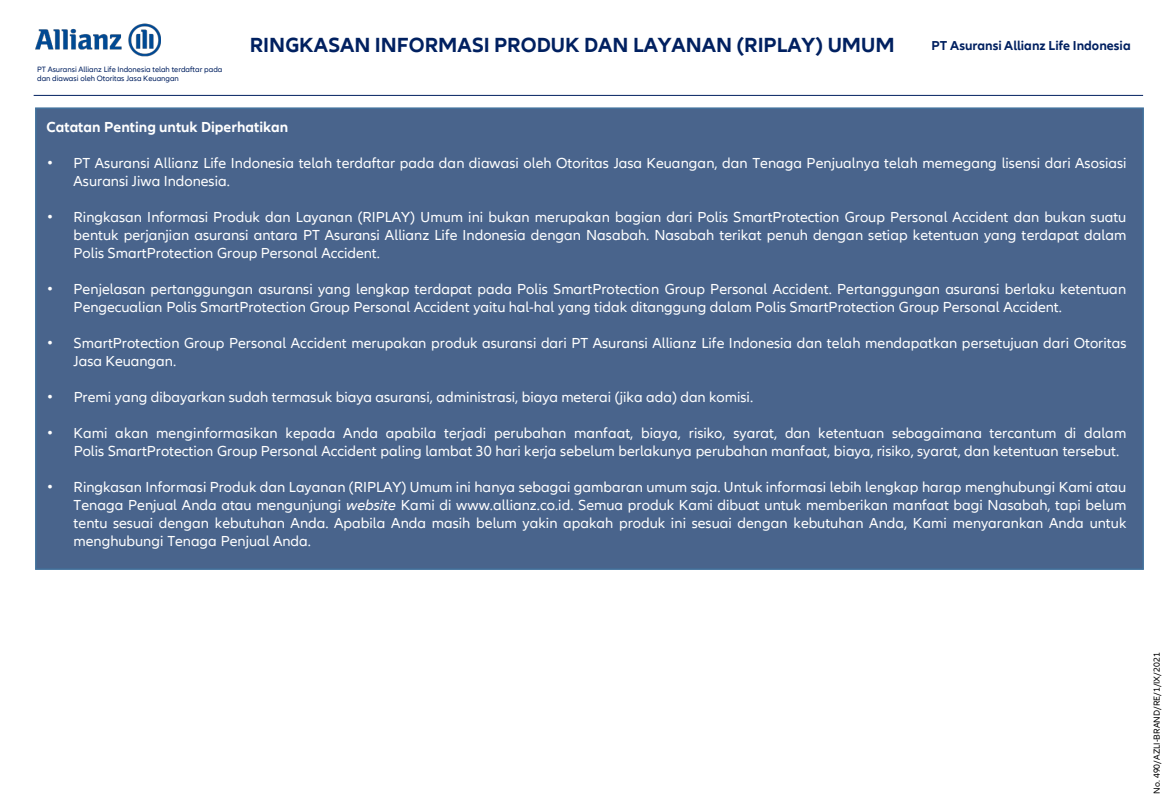
<style>
.page{position:relative;width:1170px;height:810px;background:#fff}
.page>*{position:absolute;margin:0;border:0;box-sizing:border-box;transform-origin:0 0}
.t1{font:700 21px "Allianz Neo";color:#002060}
.t2{font:15px/18px "Allianz Neo";color:#fff}
.t3{font:700 15px "Allianz Neo";color:#fff}
.t4{font:700 13.35px "Allianz Neo";color:#002060}
.t5{font:9px "Allianz Neo";color:#000}
.t6{font:7.95px/9.6px "Allianz Neo";color:#002060}
.s1{font-family:"Arial"}
.s2{font-style:italic}
</style>
<div class="page">
<hr style="left:34px;top:95px;width:1109px;height:1px;background:#002060">
<img style="left:36px;top:23px;width:125px;height:73px">
<div style="left:35px;top:107px;width:1109px;height:463px;background:#49648c;border:2px solid #41719c"></div>
<p class="t6" style="left:37px;top:65px;width:187px">PT Asuransi Allianz Life Indonesia telah terdaftar pada dan diawasi oleh Otoritas Jasa Keuangan</p>
<h1 class="t1" style="left:250px;top:33px;width:646px">RINGKASAN INFORMASI PRODUK DAN LAYANAN (RIPLAY) UMUM</h1>
<p class="t4" style="left:932px;top:38px;width:201px">PT Asuransi Allianz Life Indonesia</p>
<p class="t3" style="left:47px;top:118px;width:243px">Catatan Penting untuk Diperhatikan</p>
<p class="t2" style="left:74px;top:155px;width:1054px;text-indent:-26px"><span class="s1">•</span> PT Asuransi Allianz Life Indonesia telah terdaftar pada dan diawasi oleh Otoritas Jasa Keuangan, dan Tenaga Penjualnya telah memegang lisensi dari Asosiasi<br>Asuransi Jiwa Indonesia.</p>
<p class="t2" style="left:74px;top:209px;width:1054px;text-align:justify;text-indent:-26px"><span class="s1">•</span> Ringkasan Informasi Produk dan Layanan (RIPLAY) Umum ini bukan merupakan bagian dari Polis SmartProtection Group Personal Accident dan bukan suatu bentuk perjanjian asuransi antara PT Asuransi Allianz Life Indonesia dengan Nasabah. Nasabah terikat penuh dengan setiap ketentuan yang terdapat dalam Polis SmartProtection Group Personal Accident.</p>
<p class="t2" style="left:74px;top:281px;width:1054px;text-indent:-26px"><span class="s1">•</span> Penjelasan pertanggungan asuransi yang lengkap terdapat pada Polis SmartProtection Group Personal Accident. Pertanggungan asuransi berlaku ketentuan<br>Pengecualian Polis SmartProtection Group Personal Accident yaitu hal-hal yang tidak ditanggung dalam Polis SmartProtection Group Personal Accident.</p>
<p class="t2" style="left:74px;top:335px;width:1054px;text-indent:-26px"><span class="s1">•</span> SmartProtection Group Personal Accident merupakan produk asuransi dari PT Asuransi Allianz Life Indonesia dan telah mendapatkan persetujuan dari Otoritas<br>Jasa Keuangan.</p>
<p class="t2" style="left:48px;top:389px;width:707px"><span class="s1">•</span> Premi yang dibayarkan sudah termasuk biaya asuransi, administrasi, biaya meterai (jika ada) dan komisi.</p>
<p class="t2" style="left:74px;top:425px;width:1054px;text-indent:-26px"><span class="s1">•</span> Kami akan menginformasikan kepada Anda apabila terjadi perubahan manfaat, biaya, risiko, syarat, dan ketentuan sebagaimana tercantum di dalam<br>Polis SmartProtection Group Personal Accident paling lambat 30 hari kerja sebelum berlakunya perubahan manfaat, biaya, risiko, syarat, dan ketentuan tersebut.</p>
<p class="t2" style="left:74px;top:479px;width:1054px;text-align:justify;text-indent:-26px"><span class="s1">•</span> Ringkasan Informasi Produk dan Layanan (RIPLAY) Umum ini hanya sebagai gambaran umum saja. Untuk informasi lebih lengkap harap menghubungi Kami atau Tenaga Penjual Anda atau mengunjungi <span class="s2">website</span> Kami di www.allianz.co.id. Semua produk Kami dibuat untuk memberikan manfaat bagi Nasabah, tapi belum tentu sesuai dengan kebutuhan Anda. Apabila Anda masih belum yakin apakah produk ini sesuai dengan kebutuhan Anda, Kami menyarankan Anda untuk menghubungi Tenaga Penjual Anda.</p>
<p class="t5" style="left:1152px;top:794px;width:143px;rotate:-90deg">No. 490/AZLI-BRAND/RE/1/IX/2021</p>
</div>
